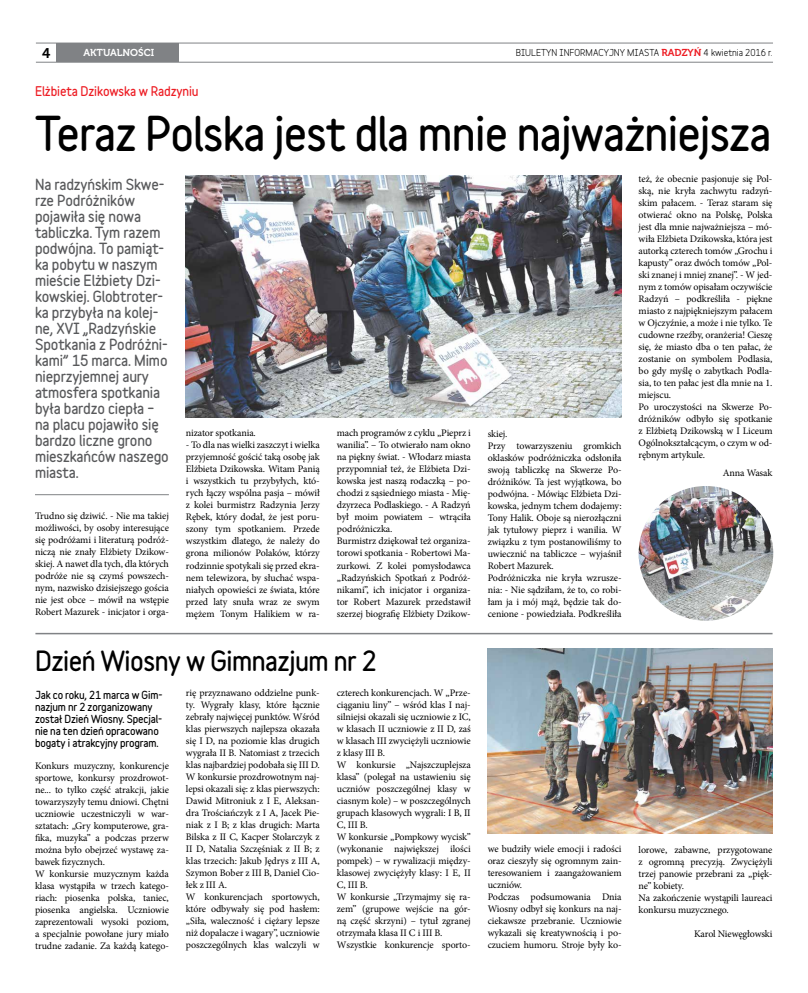
<style>
.page{position:relative;width:808px;height:993px;background:#fff}
.page>*{position:absolute;margin:0;border:0;box-sizing:border-box;transform-origin:0 0}
.t1{font:900 43px "Variable";letter-spacing:-.02em;color:#000}
.t2{font:900 25px "Variable";letter-spacing:-.02em;color:#000}
.t3{font:14px "Museo 700";color:#000}
.t4{font:900 13.8px/16px "Variable";letter-spacing:-.01em;color:#58595b}
.t5{font:900 12px "Variable";letter-spacing:-.01em;color:#ed1d24}
.t6{font:10px/12px "Minion Pro";letter-spacing:-.01em;color:#000}
.t7{font:900 10px/12px "Variable";letter-spacing:-.015em;color:#000}
.t8{font:10px "Museo 700";color:#fff}
.t9{font:700 9px "Variable";color:#000}
.s1{font-family:"Museo 700";font-weight:400;font-size:10px;color:#ed1d24}
</style>
<div class="page">
<div style="left:56px;top:43px;width:123px;height:19px;background:#808285"></div>
<hr style="left:36px;top:43px;width:737px;height:1px;background:#808285">
<hr style="left:36px;top:62px;width:737px;height:1px;background:#808285">
<hr style="left:35px;top:494px;width:134px;height:1px;background:#808285">
<img style="left:488px;top:648px;width:284px;height:185px">
<img style="left:186px;top:175px;width:435px;height:242px">
<hr style="left:35px;top:632px;width:737px;height:2px;background:#808285">
<img style="left:639px;top:486px;width:134px;height:134px;border-radius:67px">
<h3 class="t3" style="left:42px;top:45px;width:10px">4</h3>
<p class="t8" style="left:83px;top:47px;width:72px">AKTUALNOŚCI</p>
<p class="t9" style="left:516px;top:45px;width:258px">BIULETYN INFORMACYJNY MIASTA <span class="s1">RADZYŃ</span> 4 kwietnia 2016 r.</p>
<p class="t5" style="left:35px;top:81px;width:165px">Elżbieta Dzikowska w Radzyniu</p>
<h1 class="t1" style="left:35px;top:101px;width:738px">Teraz Polska jest dla mnie najważniejsza</h1>
<p class="t4" style="left:35px;top:176px;width:135px">Na radzyńskim Skwe&shy;rze Podróżników pojawiła się nowa tabliczka. Tym razem podwójna. To pamiąt&shy;ka pobytu w naszym mieście Elżbiety Dzi&shy;kowskiej. Globtroter&shy;ka przybyła na kolej&shy;ne, XVI „Radzyńskie<br>Spotkania z Podróżni&shy;kami” 15 marca. Mimo nieprzyjemnej aury atmosfera spotkania była bardzo ciepła – na placu pojawiło się bardzo liczne grono mieszkańców naszego miasta.</p>
<p class="t6" style="left:35px;top:509px;width:135px;text-align:justify">Trudno się dziwić. - Nie ma takiej możliwości, by osoby interesujące się podróżami i literaturą podróż&shy;niczą nie znały Elżbiety Dzikow&shy;skiej. A nawet dla tych, dla których podróże nie są czymś powszech&shy;nym, nazwisko dzisiejszego gościa nie jest obce – mówił na wstępie Robert Mazurek - inicjator i orga-</p>
<p class="t6" style="left:186px;top:427px;width:71px">nizator spotkania.</p>
<p class="t6" style="left:186px;top:439px;width:135px;text-align:justify">- To dla nas wielki zaszczyt i wielka przyjemność gościć taką osobę jak Elżbieta Dzikowska. Witam Panią i wszystkich tu przybyłych, któ&shy;rych łączy wspólna pasja – mówił z kolei burmistrz Radzynia Jerzy Rębek, który dodał, że jest poru&shy;szony tym spotkaniem. Przede wszystkim dlatego, że należy do grona milionów Polaków, którzy rodzinnie spotykali się przed ekra&shy;nem telewizora, by słuchać wspa&shy;niałych opowieści ze świata, które przed laty snuła wraz ze swym mężem Tonym Halikiem w ra-</p>
<p class="t6" style="left:337px;top:427px;width:135px">mach programów z cyklu „Pieprz i wanilia”. – To otwierało nam okno na piękny świat. - Włodarz miasta przypomniał też, że Elżbieta Dzi&shy;kowska jest naszą rodaczką – po&shy;chodzi z sąsiedniego miasta - Mię&shy;dzyrzeca Podlaskiego. - A Radzyń był moim powiatem – wtrąciła podróżniczka.<br>Burmistrz dziękował też organiza&shy;torowi spotkania - Robertowi Ma&shy;zurkowi. Z kolei pomysłodawca „Radzyńskich Spotkań z Podróż&shy;nikami”, ich inicjator i organiza&shy;tor Robert Mazurek przedstawił szerzej biografię Elżbiety Dzikow-</p>
<p class="t6" style="left:488px;top:427px;width:135px">skiej.<br>Przy towarzyszeniu gromkich oklasków podróżniczka odsłoniła swoją tabliczkę na Skwerze Po&shy;dróżników. Ta jest wyjątkowa, bo podwójna. - Mówiąc Elżbieta Dzi&shy;kowska, jednym tchem dodajemy:<br>Tony Halik. Oboje są nierozłączni jak tytułowy pieprz i wanilia. W związku z tym postanowiliśmy to uwiecznić na tabliczce – wyjaśnił<br>Robert Mazurek.<br>Podróżniczka nie kryła wzrusze&shy;nia: - Nie sądziłam, że to, co robi&shy;łam ja i mój mąż, będzie tak do&shy;cenione - powiedziała. Podkreśliła</p>
<h2 class="t2" style="left:35px;top:641px;width:343px">Dzień Wiosny w Gimnazjum nr 2</h2>
<p class="t6" style="left:639px;top:172px;width:135px">też, że obecnie pasjonuje się Pol&shy;ską, nie kryła zachwytu radzyń&shy;skim pałacem. - Teraz staram się otwierać okno na Polskę, Polska jest dla mnie najważniejsza – mó&shy;wiła Elżbieta Dzikowska, która jest autorką czterech tomów „Grochu i kapusty” oraz dwóch tomów „Pol&shy;ski znanej i mniej znanej”. - W jed&shy;nym z tomów opisałam oczywiście<br>Radzyń – podkreśliła - piękne miasto z najpiękniejszym pałacem w Ojczyźnie, a może i nie tylko. Te cudowne rzeźby, oranżeria! Cieszę się, że miasto dba o ten pałac, że zostanie on symbolem Podlasia, bo gdy myślę o zabytkach Podla&shy;sia, to ten pałac jest dla mnie na 1. miejscu.<br>Po uroczystości na Skwerze Po&shy;dróżników odbyło się spotkanie z Elżbietą Dzikowską w I Liceum<br>Ogólnokształcącym, o czym w od&shy;rębnym artykule.</p>
<p class="t6" style="left:723px;top:466px;width:51px">Anna Wasak</p>
<p class="t7" style="left:35px;top:688px;width:129px">Jak co roku, 21 marca w Gim&shy;nazjum nr 2 zorganizowany został Dzień Wiosny. Specjal&shy;nie na ten dzień opracowano bogaty i atrakcyjny program.</p>
<p class="t6" style="left:35px;top:759px;width:135px">Konkurs muzyczny, konkurencje sportowe, konkursy prozdrowot&shy;ne... to tylko część atrakcji, jakie towarzyszyły temu dniowi. Chętni uczniowie uczestniczyli w war&shy;sztatach: „Gry komputerowe, gra&shy;fika, muzyka” a podczas przerw można było obejrzeć wystawę za&shy;bawek fizycznych.<br>W konkursie muzycznym każda klasa wystąpiła w trzech katego&shy;riach: piosenka polska, taniec, piosenka angielska. Uczniowie zaprezentowali wysoki poziom, a specjalnie powołane jury miało trudne zadanie. Za każdą katego-</p>
<p class="t6" style="left:186px;top:686px;width:135px">rię przyznawano oddzielne punk&shy;ty. Wygrały klasy, które łącznie zebrały najwięcej punktów. Wśród klas pierwszych najlepsza okazała się I D, na poziomie klas drugich wygrała II B. Natomiast z trzecich klas najbardziej podobała się III D.<br>W konkursie prozdrowotnym naj&shy;lepsi okazali się: z klas pierwszych:<br>Dawid Mitroniuk z I E, Aleksan&shy;dra Trościańczyk z I A, Jacek Pie&shy;niak z I B; z klas drugich: Marta<br>Bilska z II C, Kacper Stolarczyk z<br>II D, Natalia Szczęśniak z II B; z klas trzecich: Jakub Jędrys z III A,<br>Szymon Bober z III B, Daniel Cio&shy;łek z III A.<br>W konkurencjach sportowych, które odbywały się pod hasłem: „Siła, waleczność i ciężary lepsze niż dopalacze i wagary”, uczniowie poszczególnych klas walczyli w</p>
<p class="t6" style="left:337px;top:686px;width:135px">czterech konkurencjach. W „Prze&shy;ciąganiu liny” – wśród klas I naj&shy;silniejsi okazali się uczniowie z IC, w klasach II uczniowie z II D, zaś w klasach III zwyciężyli uczniowie z klasy III B.<br>W konkursie „Najszczuplejsza klasa” (polegał na ustawieniu się uczniów poszczególnej klasy w ciasnym kole) – w poszczególnych grupach klasowych wygrali: I B, II<br>C, III B.<br>W konkursie „Pompkowy wycisk” (wykonanie największej ilości pompek) – w rywalizacji między&shy;klasowej zwyciężyły klasy: I E, II<br>C, III B.<br>W konkursie „Trzymajmy się ra&shy;zem” (grupowe wejście na gór&shy;ną część skrzyni) – tytuł zgranej otrzymała klasa II C i III B.<br>Wszystkie konkurencje sporto-</p>
<p class="t6" style="left:488px;top:842px;width:135px">we budziły wiele emocji i radości oraz cieszyły się ogromnym zain&shy;teresowaniem i zaangażowaniem uczniów.<br>Podczas podsumowania Dnia<br>Wiosny odbył się konkurs na naj&shy;ciekawsze przebranie. Uczniowie wykazali się kreatywnością i po&shy;czuciem humoru. Stroje były ko-</p>
<p class="t6" style="left:639px;top:843px;width:135px">lorowe, zabawne, przygotowane z ogromną precyzją. Zwyciężyli trzej panowie przebrani za „pięk&shy;ne” kobiety.<br>Na zakończenie wystąpili laureaci konkursu muzycznego.</p>
<p class="t6" style="left:694px;top:927px;width:80px">Karol Niewęgłowski</p>
</div>
